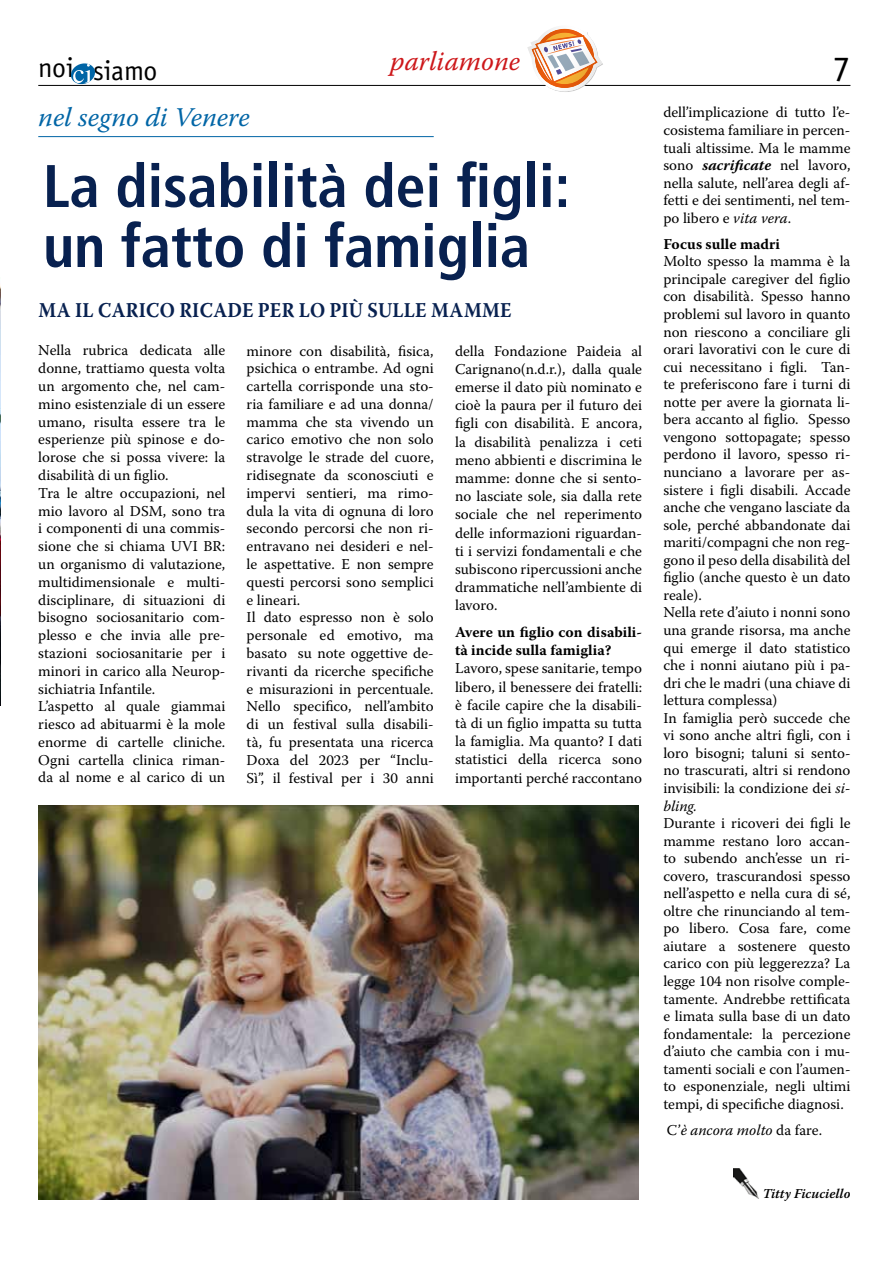
<style>
.page{position:relative;width:893px;height:1263px;background:#fff}
.page>*{position:absolute;margin:0;border:0;box-sizing:border-box;transform-origin:0 0}
.t1{font:700 condensed 60px/60px "Frutiger LT Std";color:#082150}
.t2{font:36px "Officina Sans Std";color:#000}
.t3{font:27.75px "Officina Sans Std";letter-spacing:-.01em;color:#000}
.t4{font:italic 27px "Warnock Pro";color:#0065a6}
.t5{font:italic 27px "Warnock Pro";color:#cd171a}
.t6{font:700 21px "Warnock Pro";letter-spacing:.01em;color:#082150;scale:.9 1}
.t7{font:15px/17.5px "Warnock Pro";color:#000;text-align:justify}
.t8{font:700 15px/18.1px "Warnock Pro";color:#000}
.t9{font:italic 15px "Warnock Pro";color:#000}
.t10{font:italic 600 13.5px "Warnock Pro";color:#000}
.s1{font-weight:700;font-style:italic}
.s2{font-style:italic}
.s3{font-style:normal}
</style>
<div class="page">
<hr style="left:38px;top:85px;width:812px;height:1px;background:#000">
<svg style="left:70px;top:63px;width:26px;height:23px"></svg>
<svg style="left:527px;top:28px;width:76px;height:64px"></svg>
<hr style="left:38px;top:136px;width:396px;height:1px;background:#0065a6">
<img style="left:38px;top:805px;width:600px;height:394px">
<img style="left:733px;top:1168px;width:26px;height:30px">
<img style="left:0;top:286px;width:1px;height:420px">
<h3 class="t3" style="left:38px;top:51px;width:37px">noi</h3>
<h3 class="t5" style="left:390px;top:45px;width:131px">parliamone</h3>
<h3 class="t3" style="left:93px;top:55px;width:66px">siamo</h3>
<h3 class="t4" style="left:38px;top:101px;width:213px">nel segno di Venere</h3>
<h1 class="t1" style="left:43px;top:156px;width:529px">La disabilità dei figli: un fatto di famiglia</h1>
<h3 class="t6" style="left:38px;top:298px;width:527px">MA IL CARICO RICADE PER LO PIÙ SULLE MAMME</h3>
<p class="t7" style="left:38px;top:341px;width:189px;text-align:left">Nella rubrica dedicata alle donne, trattiamo questa volta un argomento che, nel cam&shy;mino esistenziale di un essere umano, risulta essere tra le esperienze più spinose e do&shy;lorose che si possa vivere: la disabilità di un figlio.<br>Tra le altre occupazioni, nel mio lavoro al DSM, sono tra i componenti di una commis&shy;sione che si chiama UVI BR: un organismo di valutazione, multidimensionale e multi&shy;disciplinare, di situazioni di bisogno sociosanitario com&shy;plesso e che invia alle pre&shy;stazioni sociosanitarie per i minori in carico alla Neurop&shy;sichiatria Infantile.<br>L’aspetto al quale giammai riesco ad abituarmi è la mole enorme di cartelle cliniche.<br>Ogni cartella clinica riman&shy;da al nome e al carico di un</p>
<p class="t7" style="left:247px;top:341px;width:189px;text-align:left">minore con disabilità, fisica, psichica o entrambe. Ad ogni cartella corrisponde una sto&shy;ria familiare e ad una donna/ mamma che sta vivendo un carico emotivo che non solo stravolge le strade del cuore, ridisegnate da sconosciuti e impervi sentieri, ma rimo&shy;dula la vita di ognuna di loro secondo percorsi che non ri&shy;entravano nei desideri e nel&shy;le aspettative. E non sempre questi percorsi sono semplici e lineari.<br>Il dato espresso non è solo personale ed emotivo, ma basato su note oggettive de&shy;rivanti da ricerche specifiche e misurazioni in percentuale.<br>Nello specifico, nell’ambito di un festival sulla disabili&shy;tà, fu presentata una ricerca<br>Doxa del 2023 per “Inclu-<br>Sì”, il festival per i 30 anni</p>
<p class="t7" style="left:455px;top:341px;width:189px;line-height:18.1px">della Fondazione Paideia al Carignano(n.d.r.), dalla quale emerse il dato più nominato e cioè la paura per il futuro dei figli con disabilità. E ancora, la disabilità penalizza i ceti meno abbienti e discrimina le mamme: donne che si sento&shy;no lasciate sole, sia dalla rete sociale che nel reperimento delle informazioni riguardan&shy;ti i servizi fondamentali e che subiscono ripercussioni anche drammatiche nell’ambiente di lavoro.</p>
<p class="t8" style="left:455px;top:623px;width:189px">Avere un figlio con disabili&shy;tà incide sulla famiglia?</p>
<p class="t7" style="left:455px;top:659px;width:189px;line-height:18.1px">Lavoro, spese sanitarie, tempo libero, il benessere dei fratelli: è facile capire che la disabili&shy;tà di un figlio impatta su tutta la famiglia. Ma quanto? I dati statistici della ricerca sono importanti perché raccontano</p>
<h2 class="t2" style="left:832px;top:48px;width:19px">7</h2>
<p class="t7" style="left:663px;top:103px;width:189px">dell’implicazione di tutto l’e&shy;cosistema familiare in percen&shy;tuali altissime. Ma le mamme sono <span class="s1">sacrificate</span> nel lavoro, nella salute, nell’area degli af&shy;fetti e dei sentimenti, nel tem&shy;po libero e <span class="s2">vita vera</span>.</p>
<p class="t8" style="left:663px;top:235px;width:118px">Focus sulle madri</p>
<p class="t7" style="left:663px;top:252px;width:189px;text-align:left">Molto spesso la mamma è la principale caregiver del figlio con disabilità. Spesso hanno problemi sul lavoro in quanto non riescono a conciliare gli orari lavorativi con le cure di cui necessitano i figli. Tan&shy;te preferiscono fare i turni di notte per avere la giornata li&shy;bera accanto al figlio. Spesso vengono sottopagate; spesso perdono il lavoro, spesso ri&shy;nunciano a lavorare per as&shy;sistere i figli disabili. Accade anche che vengano lasciate da sole, perché abbandonate dai mariti/compagni che non reg&shy;gono il peso della disabilità del figlio (anche questo è un dato reale).<br>Nella rete d’aiuto i nonni sono una grande risorsa, ma anche qui emerge il dato statistico che i nonni aiutano più i pa&shy;dri che le madri (una chiave di lettura complessa)<br>In famiglia però succede che vi sono anche altri figli, con i loro bisogni; taluni si sento&shy;no trascurati, altri si rendono invisibili: la condizione dei <span class="s2">si&shy;bling.</span></p>
<p class="t7" style="left:663px;top:814px;width:189px">Durante i ricoveri dei figli le mamme restano loro accan&shy;to subendo anch’esse un ri&shy;covero, trascurandosi spesso nell’aspetto e nella cura di sé, oltre che rinunciando al tem&shy;po libero. Cosa fare, come aiutare a sostenere questo carico con più leggerezza? La legge 104 non risolve comple&shy;tamente. Andrebbe rettificata e limata sulla base di un dato fondamentale: la percezione d’aiuto che cambia con i mu&shy;tamenti sociali e con l’aumen&shy;to esponenziale, negli ultimi tempi, di specifiche diagnosi.</p>
<p class="t9" style="left:667px;top:1121px;width:157px"><span class="s3">C’</span>è ancora molto <span class="s3">da fare.</span></p>
<p class="t10" style="left:763px;top:1186px;width:89px">Titty Ficuciello</p>
</div>
